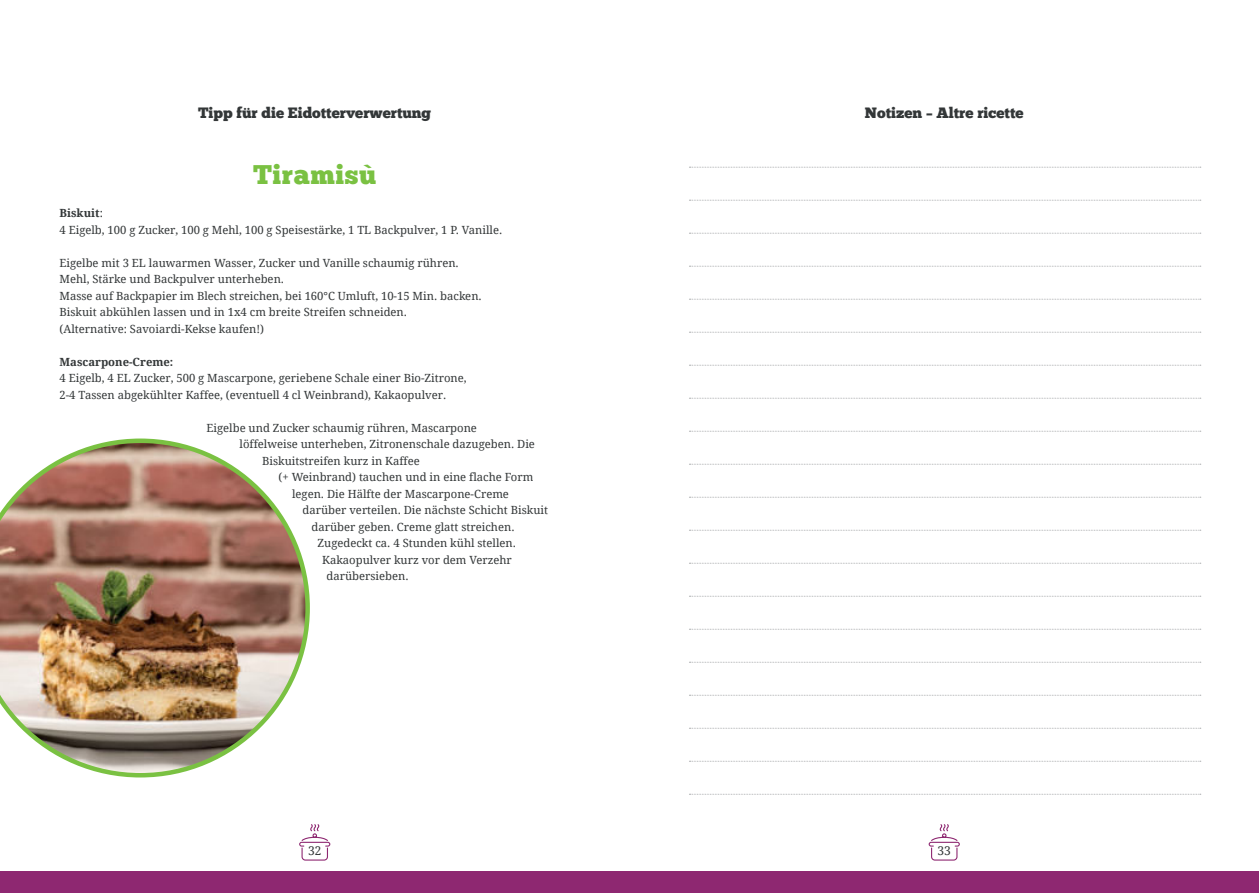
<style>
.page{position:relative;width:1259px;height:893px;background:#fff}
.page>*{position:absolute;margin:0;border:0;box-sizing:border-box;transform-origin:0 0}
.t1{font:27px "Chunk Five";letter-spacing:.02em;color:#7ac142}
.t2{font:15px "Chunk Five";color:#333738}
.t3{font:12px "Droid Serif";color:#333738}
.t4{font:11.25px/16.5px "Droid Serif";color:#333738}
.t5{font:700 11.25px "Droid Serif";color:#333738}
.s1{font-weight:700}
</style>
<div class="page">
<div style="left:0;top:872px;width:1259px;height:21px;background:#8e2871"></div>
<svg style="left:299px;top:824px;width:32px;height:37px"></svg>
<svg style="left:928px;top:824px;width:32px;height:37px"></svg>
<svg style="left:689px;top:167px;width:511px;height:1px"></svg>
<svg style="left:689px;top:200px;width:511px;height:1px"></svg>
<svg style="left:689px;top:233px;width:511px;height:1px"></svg>
<svg style="left:689px;top:266px;width:511px;height:1px"></svg>
<svg style="left:689px;top:299px;width:511px;height:1px"></svg>
<svg style="left:689px;top:332px;width:511px;height:1px"></svg>
<svg style="left:689px;top:365px;width:511px;height:1px"></svg>
<svg style="left:689px;top:398px;width:511px;height:1px"></svg>
<svg style="left:689px;top:431px;width:511px;height:1px"></svg>
<svg style="left:689px;top:464px;width:511px;height:1px"></svg>
<svg style="left:689px;top:497px;width:511px;height:1px"></svg>
<svg style="left:689px;top:530px;width:511px;height:1px"></svg>
<svg style="left:689px;top:563px;width:511px;height:1px"></svg>
<svg style="left:689px;top:596px;width:511px;height:1px"></svg>
<svg style="left:689px;top:629px;width:511px;height:1px"></svg>
<svg style="left:689px;top:662px;width:511px;height:1px"></svg>
<svg style="left:689px;top:695px;width:511px;height:1px"></svg>
<svg style="left:689px;top:728px;width:511px;height:1px"></svg>
<svg style="left:689px;top:761px;width:511px;height:1px"></svg>
<svg style="left:689px;top:794px;width:511px;height:1px"></svg>
<img style="left:0;top:438px;width:310px;height:339px">
<h2 class="t2" style="left:198px;top:106px;width:235px">Tipp für die Eidotterverwertung</h2>
<h2 class="t2" style="left:865px;top:106px;width:160px">Notizen – Altre ricette</h2>
<h1 class="t1" style="left:253px;top:162px;width:125px">Tiramisù</h1>
<p class="t4" style="left:60px;top:206px;width:444px"><span class="s1">Biskuit</span>:<br>4 Eigelb, 100 g Zucker, 100 g Mehl, 100 g Speisestärke, 1 TL Backpulver, 1 P. Vanille.</p>
<p class="t4" style="left:60px;top:255px;width:424px">Eigelbe mit 3 EL lauwarmen Wasser, Zucker und Vanille schaumig rühren.<br>Mehl, Stärke und Backpulver unterheben.<br>Masse auf Backpapier im Blech streichen, bei 160°C Umluft, 10-15 Min. backen.<br>Biskuit abkühlen lassen und in 1x4 cm breite Streifen schneiden.<br>(Alternative: Savoiardi-Kekse kaufen!)</p>
<p class="t5" style="left:60px;top:357px;width:115px">Mascarpone-Creme:</p>
<p class="t4" style="left:60px;top:371px;width:409px">4 Eigelb, 4 EL Zucker, 500 g Mascarpone, geriebene Schale einer Bio-Zitrone,<br>2-4 Tassen abgekühlter Kaffee, (eventuell 4 cl Weinbrand), Kakaopulver.</p>
<p class="t4" style="left:207px;top:420px;width:272px">Eigelbe und Zucker schaumig rühren, Mascarpone</p>
<p class="t4" style="left:240px;top:437px;width:297px">löffelweise unterheben, Zitronenschale dazugeben. Die</p>
<p class="t4" style="left:262px;top:453px;width:159px">Biskuitstreifen kurz in Kaffee</p>
<p class="t4" style="left:279px;top:470px;width:256px">(+ Weinbrand) tauchen und in eine flache Form</p>
<p class="t4" style="left:292px;top:486px;width:218px">legen. Die Hälfte der Mascarpone-Creme</p>
<p class="t4" style="left:303px;top:503px;width:247px">darüber verteilen. Die nächste Schicht Biskuit</p>
<p class="t4" style="left:312px;top:519px;width:204px">darüber geben. Creme glatt streichen.</p>
<p class="t4" style="left:318px;top:536px;width:200px">Zugedeckt ca. 4 Stunden kühl stellen.</p>
<p class="t4" style="left:322px;top:552px;width:191px">Kakaopulver kurz vor dem Verzehr</p>
<p class="t4" style="left:327px;top:569px;width:84px">darübersieben.</p>
<p class="t3" style="left:308px;top:846px;width:15px">32</p>
<p class="t3" style="left:937px;top:846px;width:15px">33</p>
</div>
